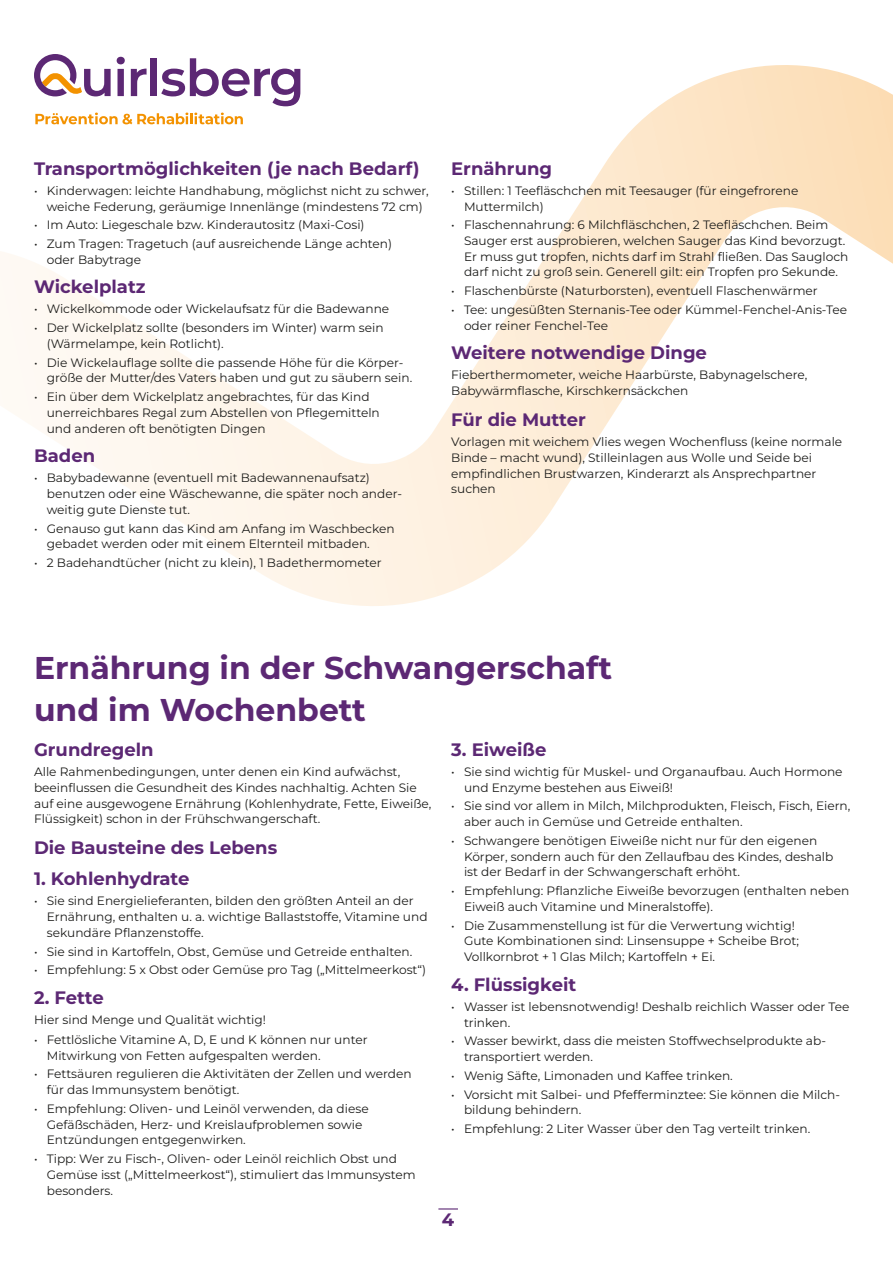
<style>
.page{position:relative;width:893px;height:1263px;background:#fff}
.page>*{position:absolute;margin:0;border:0;box-sizing:border-box;transform-origin:0 0}
.t1{font:700 31.5px/42px "Montserrat";color:#5c2874}
.t2{font:700 18px "Montserrat";color:#5c2874}
.t3{font:12.15px/15.8px "Montserrat";color:#1d1d1b}
</style>
<div class="page">
<svg style="left:0;top:56px;width:893px;height:550px"></svg>
<svg style="left:35px;top:113px;width:208px;height:11px"></svg>
<svg style="left:117px;top:57px;width:8px;height:39px"></svg>
<svg style="left:131px;top:69px;width:16px;height:27px"></svg>
<div style="left:151px;top:58px;width:6px;height:38px;background:#5c2874"></div>
<svg style="left:161px;top:58px;width:139px;height:48px"></svg>
<svg style="left:34px;top:54px;width:77px;height:42px"></svg>
<svg style="left:438px;top:1208px;width:20px;height:1px"></svg>
<h2 class="t2" style="left:34px;top:156px;width:387px">Transportmöglichkeiten (je nach Bedarf)</h2>
<p class="t3" style="left:34px;top:182px;width:396px;text-align:center">• Kinderwagen: leichte Handhabung, möglichst nicht zu schwer, weiche Federung, geräumige Innenlänge (mindestens 72 cm)</p>
<p class="t3" style="left:34px;top:217px;width:332px">• Im Auto: Liegeschale bzw. Kinderautositz (Maxi-Cosi)</p>
<p class="t3" style="left:47px;top:235px;width:347px;text-indent:-13px">• Zum Tragen: Tragetuch (auf ausreichende Länge achten) oder Babytrage</p>
<h2 class="t2" style="left:34px;top:275px;width:113px">Wickelplatz</h2>
<p class="t3" style="left:34px;top:301px;width:357px">• Wickelkommode oder Wickelaufsatz für die Badewanne</p>
<p class="t3" style="left:47px;top:320px;width:338px;text-indent:-13px">• Der Wickelplatz sollte (besonders im Winter) warm sein (Wärmelampe, kein Rotlicht).</p>
<p class="t3" style="left:47px;top:354px;width:367px;text-indent:-13px">• Die Wickelauflage sollte die passende Höhe für die Körper&shy;größe der Mutter/des Vaters haben und gut zu säubern sein.</p>
<p class="t3" style="left:47px;top:389px;width:335px;text-indent:-13px">• Ein über dem Wickelplatz angebrachtes, für das Kind unerreichbares Regal zum Abstellen von Pflegemitteln und anderen oft benötigten Dingen</p>
<h2 class="t2" style="left:34px;top:444px;width:63px">Baden</h2>
<p class="t3" style="left:47px;top:470px;width:357px;text-indent:-13px">• Babybadewanne (eventuell mit Badewannenaufsatz) benutzen oder eine Wäschewanne, die später noch ander&shy;weitig gute Dienste tut.</p>
<p class="t3" style="left:47px;top:520px;width:349px;text-indent:-13px">• Genauso gut kann das Kind am Anfang im Waschbecken gebadet werden oder mit einem Elternteil mitbaden.</p>
<p class="t3" style="left:34px;top:555px;width:349px">• 2 Badehandtücher (nicht zu klein), 1 Badethermometer</p>
<h2 class="t2" style="left:451px;top:156px;width:102px">Ernährung</h2>
<p class="t3" style="left:464px;top:182px;width:336px;text-indent:-13px">• Stillen: 1 Teefläschchen mit Teesauger (für eingefrorene<br>Muttermilch)</p>
<p class="t3" style="left:464px;top:217px;width:386px;text-indent:-13px">• Flaschennahrung: 6 Milchfläschchen, 2 Teefläschchen. Beim Sauger erst ausprobieren, welchen Sauger das Kind bevorzugt.<br>Er muss gut tropfen, nichts darf im Strahl fließen. Das Saugloch darf nicht zu groß sein. Generell gilt: ein Tropfen pro Sekunde.</p>
<p class="t3" style="left:451px;top:283px;width:368px">• Flaschenbürste (Naturborsten), eventuell Flaschenwärmer</p>
<p class="t3" style="left:464px;top:301px;width:385px;text-indent:-13px">• Tee: ungesüßten Sternanis-Tee oder Kümmel-Fenchel-Anis-Tee oder reiner Fenchel-Tee</p>
<h2 class="t2" style="left:451px;top:341px;width:257px">Weitere notwendige Dinge</h2>
<p class="t3" style="left:451px;top:367px;width:358px">Fieberthermometer, weiche Haarbürste, Babynagelschere,<br>Babywärmflasche, Kirschkernsäckchen</p>
<h2 class="t2" style="left:451px;top:408px;width:136px">Für die Mutter</h2>
<p class="t3" style="left:451px;top:434px;width:393px">Vorlagen mit weichem Vlies wegen Wochenfluss (keine normale Binde – macht wund), Stilleinlagen aus Wolle und Seide bei empfindlichen Brustwarzen, Kinderarzt als Ansprechpartner suchen</p>
<h1 class="t1" style="left:34px;top:646px;width:580px">Ernährung in der Schwangerschaft und im Wochenbett</h1>
<h2 class="t2" style="left:34px;top:738px;width:121px">Grundregeln</h2>
<p class="t3" style="left:34px;top:763px;width:399px">Alle Rahmenbedingungen, unter denen ein Kind aufwächst, beeinflussen die Gesundheit des Kindes nachhaltig. Achten Sie auf eine ausgewogene Ernährung (Kohlenhydrate, Fette, Eiweiße, Flüssigkeit) schon in der Frühschwangerschaft.</p>
<h2 class="t2" style="left:34px;top:836px;width:245px">Die Bausteine des Lebens</h2>
<h2 class="t2" style="left:34px;top:867px;width:157px">1. Kohlenhydrate</h2>
<p class="t3" style="left:47px;top:893px;width:382px;text-indent:-13px">• Sie sind Energielieferanten, bilden den größten Anteil an der<br>Ernährung, enthalten u. a. wichtige Ballaststoffe, Vitamine und sekundäre Pflanzenstoffe.</p>
<p class="t3" style="left:34px;top:943px;width:380px">• Sie sind in Kartoffeln, Obst, Gemüse und Getreide enthalten.</p>
<p class="t3" style="left:34px;top:962px;width:394px">• Empfehlung: 5 x Obst oder Gemüse pro Tag („Mittelmeerkost“)</p>
<h2 class="t2" style="left:34px;top:985px;width:71px">2. Fette</h2>
<p class="t3" style="left:34px;top:1011px;width:234px">Hier sind Menge und Qualität wichtig!</p>
<p class="t3" style="left:47px;top:1031px;width:322px;text-indent:-13px">• Fettlösliche Vitamine A, D, E und K können nur unter<br>Mitwirkung von Fetten aufgespalten werden.</p>
<p class="t3" style="left:47px;top:1066px;width:366px;text-indent:-13px">• Fettsäuren regulieren die Aktivitäten der Zellen und werden für das Immunsystem benötigt.</p>
<p class="t3" style="left:47px;top:1100px;width:323px;text-indent:-13px">• Empfehlung: Oliven- und Leinöl verwenden, da diese<br>Gefäßschäden, Herz- und Kreislaufproblemen sowie<br>Entzündungen entgegenwirken.</p>
<p class="t3" style="left:47px;top:1151px;width:370px;text-indent:-13px">• Tipp: Wer zu Fisch-, Oliven- oder Leinöl reichlich Obst und<br>Gemüse isst („Mittelmeerkost“), stimuliert das Immunsystem besonders.</p>
<h2 class="t2" style="left:451px;top:738px;width:97px">3. Eiweiße</h2>
<p class="t3" style="left:464px;top:763px;width:380px;text-indent:-13px">• Sie sind wichtig für Muskel- und Organaufbau. Auch Hormone und Enzyme bestehen aus Eiweiß!</p>
<p class="t3" style="left:464px;top:798px;width:388px;text-indent:-13px">• Sie sind vor allem in Milch, Milchprodukten, Fleisch, Fisch, Eiern, aber auch in Gemüse und Getreide enthalten.</p>
<p class="t3" style="left:464px;top:832px;width:371px;text-indent:-13px">• Schwangere benötigen Eiweiße nicht nur für den eigenen<br>Körper, sondern auch für den Zellaufbau des Kindes, deshalb ist der Bedarf in der Schwangerschaft erhöht.</p>
<p class="t3" style="left:464px;top:883px;width:387px;text-indent:-13px">• Empfehlung: Pflanzliche Eiweiße bevorzugen (enthalten neben<br>Eiweiß auch Vitamine und Mineralstoffe).</p>
<p class="t3" style="left:464px;top:917px;width:336px;text-indent:-13px">• Die Zusammenstellung ist für die Verwertung wichtig!<br>Gute Kombinationen sind: Linsensuppe + Scheibe Brot;<br>Vollkornbrot + 1 Glas Milch; Kartoffeln + Ei.</p>
<h2 class="t2" style="left:451px;top:972px;width:127px">4. Flüssigkeit</h2>
<p class="t3" style="left:464px;top:998px;width:387px;text-indent:-13px">• Wasser ist lebensnotwendig! Deshalb reichlich Wasser oder Tee trinken.</p>
<p class="t3" style="left:464px;top:1033px;width:364px;text-indent:-13px">• Wasser bewirkt, dass die meisten Stoffwechselprodukte ab&shy;transportiert werden.</p>
<p class="t3" style="left:451px;top:1067px;width:283px">• Wenig Säfte, Limonaden und Kaffee trinken.</p>
<p class="t3" style="left:464px;top:1086px;width:378px;text-indent:-13px">• Vorsicht mit Salbei- und Pfefferminztee: Sie können die Milch&shy;bildung behindern.</p>
<p class="t3" style="left:451px;top:1120px;width:361px">• Empfehlung: 2 Liter Wasser über den Tag verteilt trinken.</p>
<h2 class="t2" style="left:442px;top:1208px;width:14px">4</h2>
</div>
